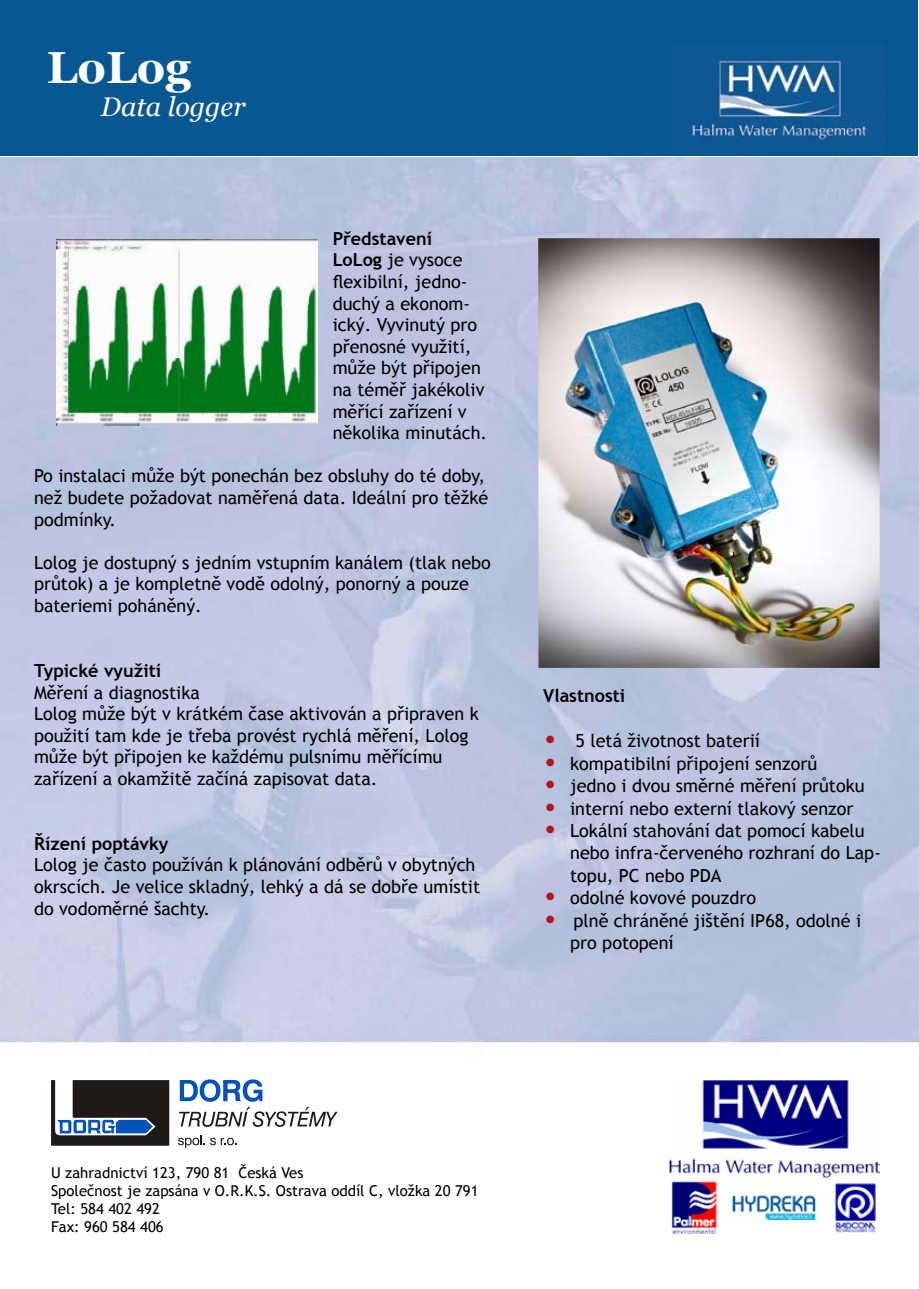
<style>
.page{position:relative;width:919px;height:1289px;background:#fff}
.page>*{position:absolute;margin:0;border:0;box-sizing:border-box;transform-origin:0 0}
.t1{font:700 44.85px "Georgia";color:#fff}
.t2{font:italic 26.85px "Georgia";color:#fff}
.t3{font:18px/21.6px "Trebuchet MS";color:#000}
.t4{font:700 18px "Trebuchet MS";color:#000}
.t5{font:15px/18px "Trebuchet MS";color:#000}
.s1{font-weight:700}
.s2{font-size:26.85px;color:#b71318}
</style>
<div class="page">
<div style="left:1px;top:1px;width:917px;height:155px;background:#085792"></div>
<img style="left:0;top:157px;width:918px;height:1077px">
<img style="left:689px;top:59px;width:191px;height:88px">
<img style="left:538px;top:238px;width:341px;height:430px">
<img style="left:57px;top:240px;width:260px;height:185px">
<img style="left:669px;top:1079px;width:210px;height:154px">
<svg style="left:51px;top:1080px;width:118px;height:65px;background:#464c55"></svg>
<svg style="left:179px;top:1079px;width:158px;height:47px"></svg>
<svg style="left:178px;top:1135px;width:59px;height:12px"></svg>
<h1 class="t1" style="left:47px;top:42px;width:146px">LoLog</h1>
<h2 class="t2" style="left:101px;top:91px;width:146px">Data logger</h2>
<p class="t3" style="left:332px;top:228px;width:156px"><span class="s1">Představení<br>LoLog</span> je vysoce flexibilní, jedno&shy;duchý a ekonom&shy;ický. Vyvinutý pro přenosné využití, může být připojen na téměř jakékoliv měřící zařízení v několika minutách.</p>
<p class="t3" style="left:34px;top:465px;width:455px">Po instalaci může být ponechán bez obsluhy do té doby, než budete požadovat naměřená data. Ideální pro těžké podmínky.</p>
<p class="t3" style="left:34px;top:552px;width:458px">Lolog je dostupný s jedním vstupním kanálem (tlak nebo průtok) a je kompletně vodě odolný, ponorný a pouze bateriemi poháněný.</p>
<p class="t4" style="left:34px;top:659px;width:129px">Typické využití</p>
<p class="t3" style="left:34px;top:681px;width:446px">Měření a diagnostika<br>Lolog může být v krátkém čase aktivován a připraven k použití tam kde je třeba provést rychlá měření, Lolog může být připojen ke každému pulsnímu měřícímu zařízení a okamžitě začíná zapisovat data.</p>
<p class="t4" style="left:34px;top:832px;width:136px">Řízení poptávky</p>
<p class="t3" style="left:34px;top:854px;width:447px">Lolog je často používán k plánování odběrů v obytných okrscích. Je velice skladný, lehký a dá se dobře umístit do vodoměrné šachty.</p>
<p class="t4" style="left:543px;top:684px;width:84px">Vlastnosti</p>
<p class="t3" style="left:543px;top:730px;width:218px"><span class="s2">•</span> 5 letá životnost baterií</p>
<p class="t3" style="left:543px;top:752px;width:275px"><span class="s2">•</span> kompatibilní připojení senzorů</p>
<p class="t3" style="left:543px;top:775px;width:323px"><span class="s2">•</span> jedno i dvou směrné měření průtoku</p>
<p class="t3" style="left:543px;top:797px;width:312px"><span class="s2">•</span> interní nebo externí tlakový senzor</p>
<p class="t3" style="left:570px;top:819px;width:312px;line-height:22.4px;text-indent:-27px"><span class="s2">•</span> Lokální stahování dat pomocí kabelu nebo infra-červeného rozhraní do Lap&shy;topu, PC nebo PDA</p>
<p class="t3" style="left:543px;top:887px;width:214px"><span class="s2">•</span> odolné kovové pouzdro</p>
<p class="t3" style="left:570px;top:909px;width:292px;line-height:22.4px;text-indent:-27px"><span class="s2">•</span> plně chráněné jištění IP68, odolné i pro potopení</p>
<p class="t5" style="left:51px;top:1163px;width:429px">U zahradnictví 123, 790 81 Česká Ves<br>Společnost je zapsána v O.R.K.S. Ostrava oddíl C, vložka 20 791<br>Tel: 584 402 492<br>Fax: 960 584 406</p>
</div>
